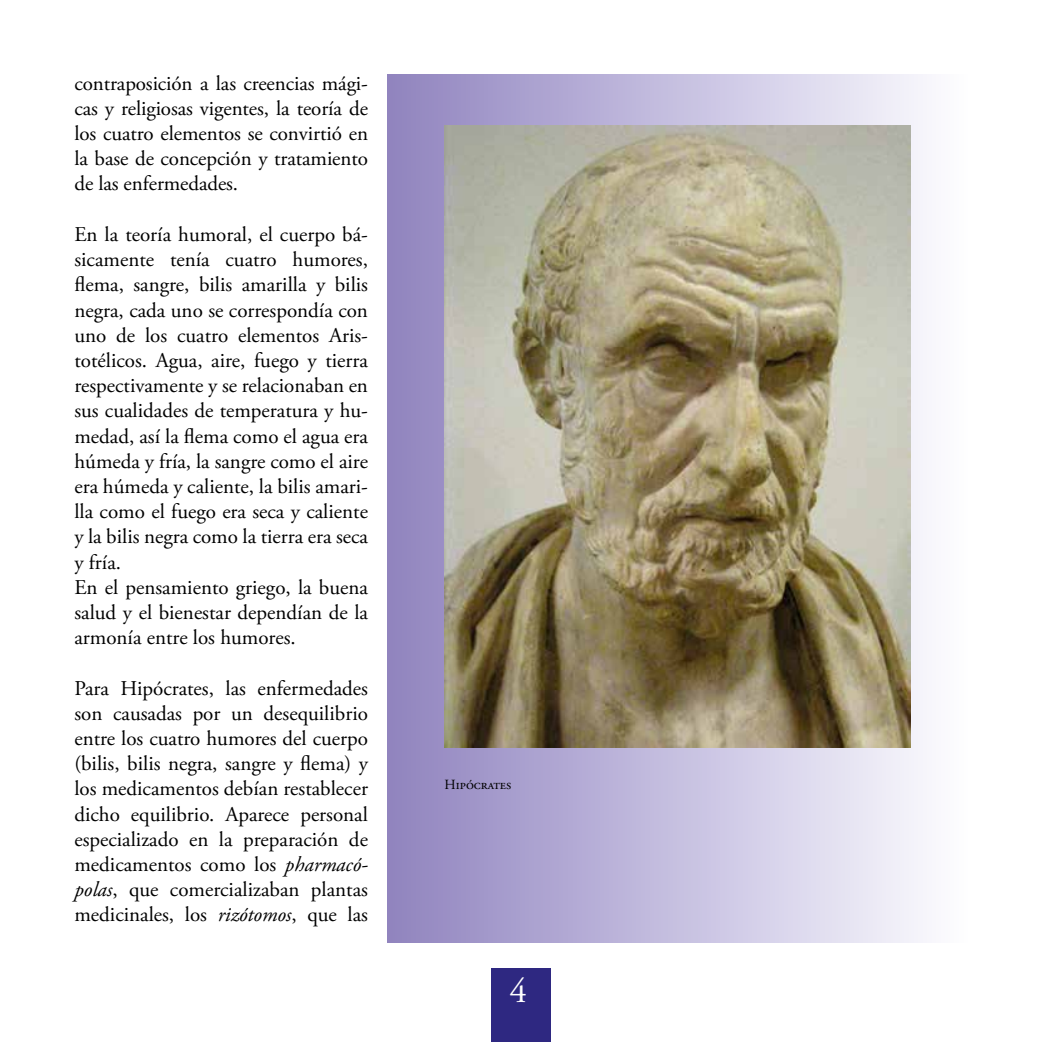
<style>
.page{position:relative;width:1042px;height:1042px;background:#fff}
.page>*{position:absolute;margin:0;border:0;box-sizing:border-box;transform-origin:0 0}
.t1{font:35px "Adobe Garamond Pro";color:#fff}
.t2{font:21px/25.2px "Adobe Garamond Pro";color:#000;text-align:justify}
.t3{font:14px "Adobe Garamond Pro";color:#000}
.s1{font-style:italic}
</style>
<div class="page">
<div style="left:491px;top:968px;width:60px;height:74px;background:#2e2881"></div>
<div style="left:388px;top:74px;width:579px;height:869px;background:linear-gradient(to right,#9083bf,#fdfdff)"></div>
<img style="left:444px;top:125px;width:467px;height:623px">
<p class="t2" style="left:74px;top:71px;width:295px">contraposición a las creencias mági&shy;cas y religiosas vigentes, la teoría de los cuatro elementos se convirtió en la base de concepción y tratamiento de las enfermedades.</p>
<p class="t2" style="left:74px;top:222px;width:295px;text-align:left">En la teoría humoral, el cuerpo bá&shy;sicamente tenía cuatro humores, flema, sangre, bilis amarilla y bilis negra, cada uno se correspondía con uno de los cuatro elementos Aris&shy;totélicos. Agua, aire, fuego y tierra respectivamente y se relacionaban en sus cualidades de temperatura y hu&shy;medad, así la flema como el agua era húmeda y fría, la sangre como el aire era húmeda y caliente, la bilis amari&shy;lla como el fuego era seca y caliente y la bilis negra como la tierra era seca y fría.<br>En el pensamiento griego, la buena salud y el bienestar dependían de la armonía entre los humores.</p>
<p class="t2" style="left:74px;top:676px;width:295px">Para Hipócrates, las enfermedades son causadas por un desequilibrio entre los cuatro humores del cuerpo (bilis, bilis negra, sangre y flema) y los medicamentos debían restablecer dicho equilibrio. Aparece personal especializado en la preparación de medicamentos como los <span class="s1">pharmacó&shy;polas</span>, que comercializaban plantas medicinales, los <span class="s1">rizótomos</span>, que las</p>
<p class="t3" style="left:444px;top:776px;width:68px">Hipócrates</p>
<h1 class="t1" style="left:509px;top:970px;width:19px">4</h1>
</div>
